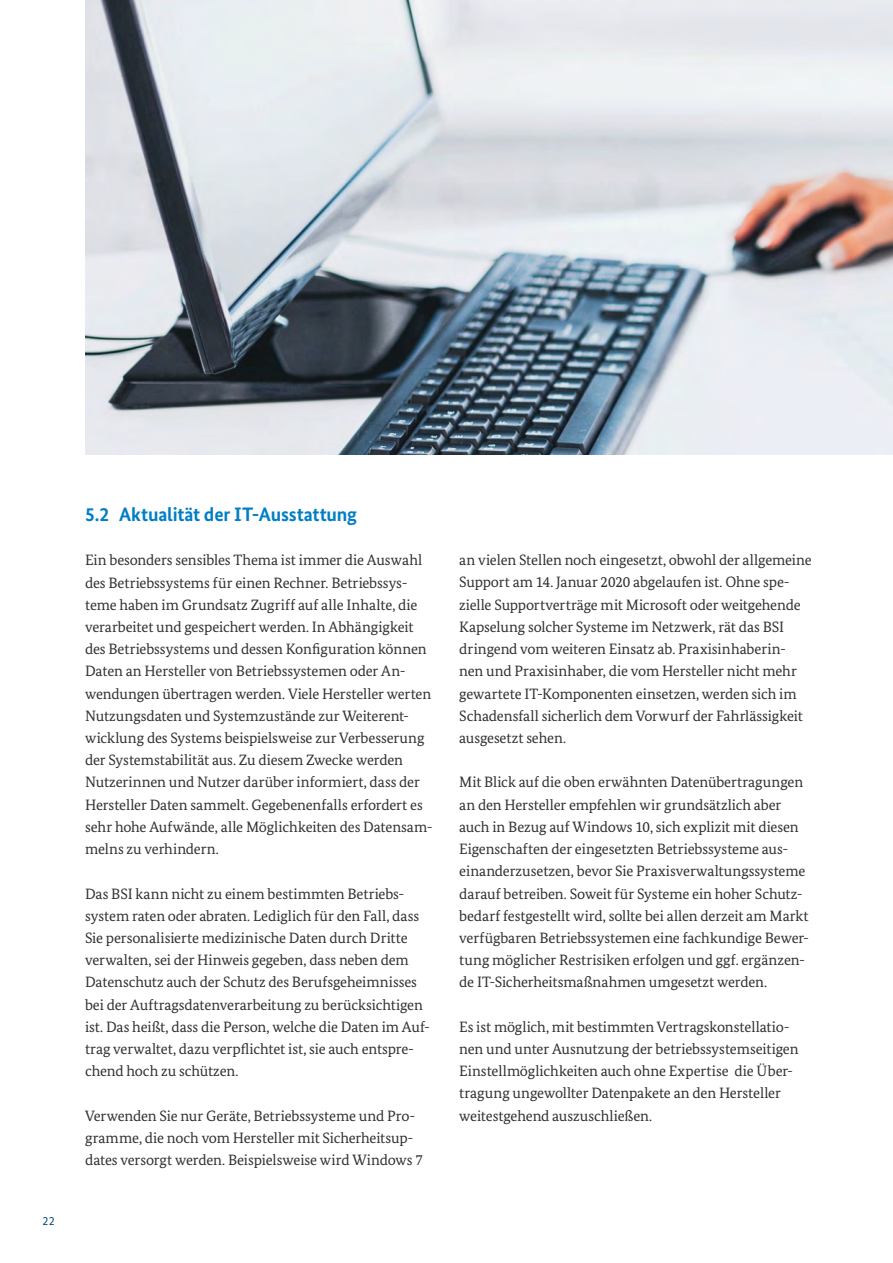
<style>
.page{position:relative;width:893px;height:1263px;background:#fff}
.page>*{position:absolute;margin:0;border:0;box-sizing:border-box;transform-origin:0 0}
.t1{font:700 19.5px "Bundes Sans";letter-spacing:-.01em;color:#007ec5}
.t2{font:15px/22.2px "Bundes Serif";letter-spacing:-.01em;color:#312f30}
.t3{font:12px "Bundes Sans";color:#004578}
</style>
<div class="page">
<img style="left:85px;top:0;width:808px;height:454px">
<p class="t3" style="left:43px;top:1213px;width:14px">22</p>
<h3 class="t1" style="left:85px;top:502px;width:273px">5.2 Aktualität der IT-Ausstattung</h3>
<p class="t2" style="left:85px;top:549px;width:349px">Ein besonders sensibles Thema ist immer die Auswahl des Betriebssystems für einen Rechner. Betriebssys&shy;teme haben im Grundsatz Zugriff auf alle Inhalte, die verarbeitet und gespeichert werden. In Abhängigkeit des Betriebssystems und dessen Konfiguration können Daten an Hersteller von Betriebssystemen oder An&shy;wendungen übertragen werden. Viele Hersteller werten Nutzungsdaten und Systemzustände zur Weiterent&shy;wicklung des Systems beispielsweise zur Verbesserung der Systemstabilität aus. Zu diesem Zwecke werden Nutzerinnen und Nutzer darüber informiert, dass der Hersteller Daten sammelt. Gegebenenfalls erfordert es sehr hohe Aufwände, alle Möglichkeiten des Datensam&shy;melns zu verhindern.</p>
<p class="t2" style="left:85px;top:882px;width:347px">Das BSI kann nicht zu einem bestimmten Betriebs&shy;system raten oder abraten. Lediglich für den Fall, dass Sie personalisierte medizinische Daten durch Dritte verwalten, sei der Hinweis gegeben, dass neben dem Datenschutz auch der Schutz des Berufsgeheimnisses bei der Auftragsdatenverarbeitung zu berücksichtigen ist. Das heißt, dass die Person, welche die Daten im Auf&shy;trag verwaltet, dazu verpflichtet ist, sie auch entspre&shy;chend hoch zu schützen.</p>
<p class="t2" style="left:85px;top:1104px;width:339px">Verwenden Sie nur Geräte, Betriebssysteme und Pro&shy;gramme, die noch vom Hersteller mit Sicherheitsup&shy;dates versorgt werden. Beispielsweise wird Windows 7</p>
<p class="t2" style="left:459px;top:549px;width:354px">an vielen Stellen noch eingesetzt, obwohl der allgemeine Support am 14. Januar 2020 abgelaufen ist. Ohne spe&shy;zielle Supportverträge mit Microsoft oder weitgehende Kapselung solcher Systeme im Netzwerk, rät das BSI dringend vom weiteren Einsatz ab. Praxisinhaberin&shy;nen und Praxisinhaber, die vom Hersteller nicht mehr gewartete IT-Komponenten einsetzen, werden sich im Schadensfall sicherlich dem Vorwurf der Fahrlässigkeit ausgesetzt sehen.</p>
<p class="t2" style="left:459px;top:771px;width:351px">Mit Blick auf die oben erwähnten Datenübertragungen an den Hersteller empfehlen wir grundsätzlich aber auch in Bezug auf Windows 10, sich explizit mit diesen Eigenschaften der eingesetzten Betriebssysteme aus&shy;einanderzusetzen, bevor Sie Praxisverwaltungssysteme darauf betreiben. Soweit für Systeme ein hoher Schutz&shy;bedarf festgestellt wird, sollte bei allen derzeit am Markt verfügbaren Betriebssystemen eine fachkundige Bewer&shy;tung möglicher Restrisiken erfolgen und ggf. ergänzen&shy;de IT-Sicherheitsmaßnahmen umgesetzt werden.</p>
<p class="t2" style="left:459px;top:1015px;width:341px">Es ist möglich, mit bestimmten Vertragskonstellatio&shy;nen und unter Ausnutzung der betriebssystemseitigen Einstellmöglichkeiten auch ohne Expertise die Über&shy;tragung ungewollter Datenpakete an den Hersteller weitestgehend auszuschließen.</p>
</div>
